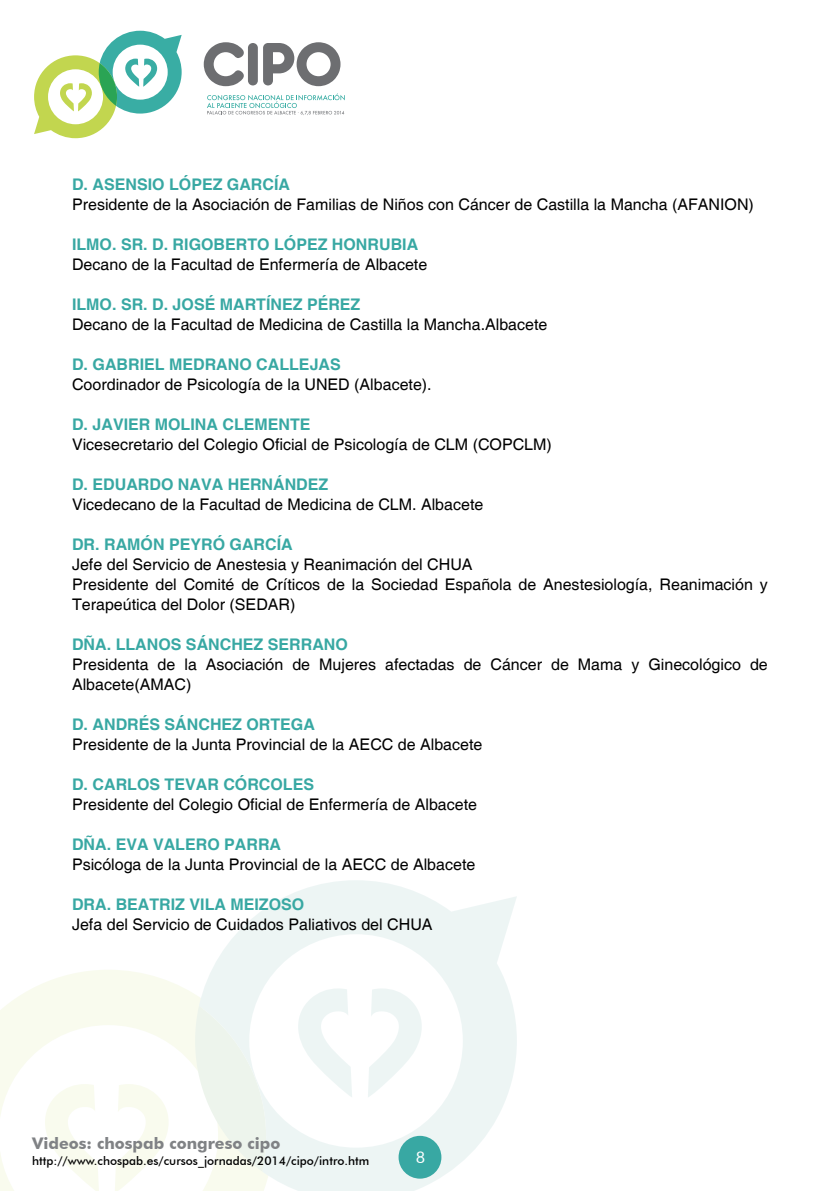
<style>
.page{position:relative;width:840px;height:1191px;background:#fff}
.page>*{position:absolute;margin:0;border:0;box-sizing:border-box;transform-origin:0 0}
.t1{font:16px/20px "Helvetica";color:#000}
.t2{font:700 16px "Helvetica";color:#38a8a3}
.t3{font:700 16px "Futura BT";color:#808285}
.t4{font:16px "Futura BT";color:#fff}
.t5{font:500 12px "Futura BT";color:#000}
</style>
<div class="page">
<svg style="left:0;top:970px;width:199px;height:221px"></svg>
<svg style="left:199px;top:880px;width:317px;height:311px"></svg>
<svg style="left:195px;top:1006px;width:71px;height:165px"></svg>
<svg style="left:115px;top:1084px;width:53px;height:107px"></svg>
<svg style="left:45px;top:1084px;width:54px;height:107px"></svg>
<svg style="left:298px;top:988px;width:54px;height:109px"></svg>
<svg style="left:367px;top:988px;width:54px;height:109px"></svg>
<svg style="left:204px;top:42px;width:136px;height:44px"></svg>
<svg style="left:207px;top:93px;width:137px;height:22px"></svg>
<svg style="left:34px;top:31px;width:147px;height:107px"></svg>
<div style="left:398px;top:1135px;width:43px;height:43px;background:#38a8a3;border-radius:50%"></div>
<p class="t2" style="left:72px;top:174px;width:219px">D. ASENSIO LÓPEZ GARCÍA</p>
<p class="t1" style="left:72px;top:194px;width:683px">Presidente de la Asociación de Familias de Niños con Cáncer de Castilla la Mancha (AFANION)</p>
<p class="t2" style="left:72px;top:234px;width:347px">ILMO. SR. D. RIGOBERTO LÓPEZ HONRUBIA</p>
<p class="t1" style="left:72px;top:254px;width:356px">Decano de la Facultad de Enfermería de Albacete</p>
<p class="t2" style="left:72px;top:294px;width:290px">ILMO. SR. D. JOSÉ MARTÍNEZ PÉREZ</p>
<p class="t1" style="left:72px;top:314px;width:476px">Decano de la Facultad de Medicina de Castilla la Mancha.Albacete</p>
<p class="t2" style="left:72px;top:354px;width:270px">D. GABRIEL MEDRANO CALLEJAS</p>
<p class="t1" style="left:72px;top:374px;width:361px">Coordinador de Psicología de la UNED (Albacete).</p>
<p class="t2" style="left:72px;top:414px;width:240px">D. JAVIER MOLINA CLEMENTE</p>
<p class="t1" style="left:72px;top:434px;width:481px">Vicesecretario del Colegio Oficial de Psicología de CLM (COPCLM)</p>
<p class="t2" style="left:72px;top:474px;width:257px">D. EDUARDO NAVA HERNÁNDEZ</p>
<p class="t1" style="left:72px;top:494px;width:412px">Vicedecano de la Facultad de Medicina de CLM. Albacete</p>
<p class="t2" style="left:72px;top:534px;width:222px">DR. RAMÓN PEYRÓ GARCÍA</p>
<p class="t1" style="left:72px;top:554px;width:697px">Jefe del Servicio de Anestesia y Reanimación del CHUA<br>Presidente del Comité de Críticos de la Sociedad Española de Anestesiología, Reanimación y<br>Terapeútica del Dolor (SEDAR)</p>
<p class="t2" style="left:72px;top:634px;width:277px">DÑA. LLANOS SÁNCHEZ SERRANO</p>
<p class="t1" style="left:72px;top:654px;width:697px">Presidenta de la Asociación de Mujeres afectadas de Cáncer de Mama y Ginecológico de<br>Albacete(AMAC)</p>
<p class="t2" style="left:72px;top:714px;width:244px">D. ANDRÉS SÁNCHEZ ORTEGA</p>
<p class="t1" style="left:72px;top:734px;width:411px">Presidente de la Junta Provincial de la AECC de Albacete</p>
<p class="t2" style="left:72px;top:774px;width:243px">D. CARLOS TEVAR CÓRCOLES</p>
<p class="t1" style="left:72px;top:794px;width:406px">Presidente del Colegio Oficial de Enfermería de Albacete</p>
<p class="t2" style="left:72px;top:834px;width:210px">DÑA. EVA VALERO PARRA</p>
<p class="t1" style="left:72px;top:854px;width:404px">Psicóloga de la Junta Provincial de la AECC de Albacete</p>
<p class="t2" style="left:72px;top:894px;width:234px">DRA. BEATRIZ VILA MEIZOSO</p>
<p class="t1" style="left:72px;top:914px;width:362px">Jefa del Servicio de Cuidados Paliativos del CHUA</p>
<p class="t3" style="left:32px;top:1133px;width:250px">Videos: chospab congreso cipo</p>
<p class="t5" style="left:32px;top:1153px;width:338px">http://www.chospab.es/cursos_jornadas/2014/cipo/intro.htm</p>
<p class="t4" style="left:415px;top:1147px;width:11px">8</p>
</div>
